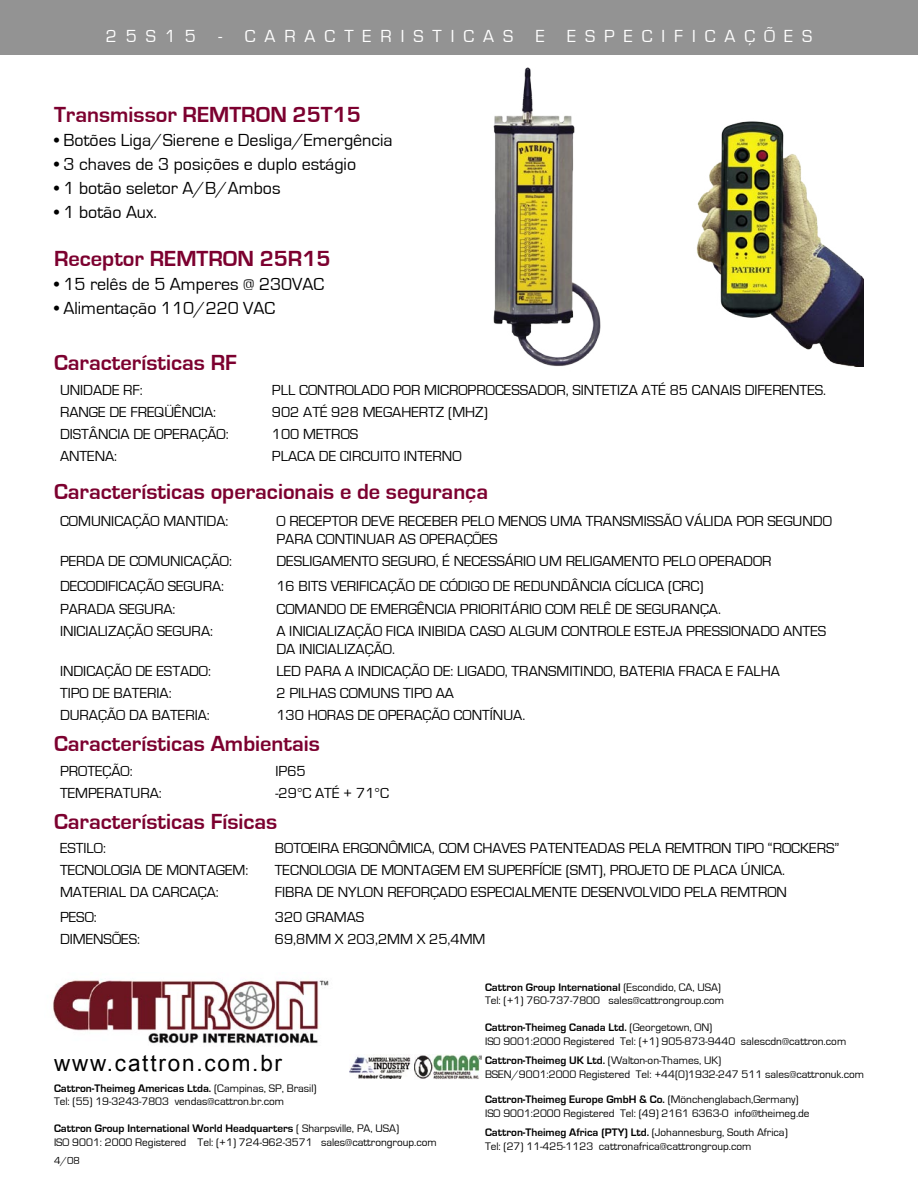
<style>
.page{position:relative;width:918px;height:1188px;background:#fff}
.page>*{position:absolute;margin:0;border:0;box-sizing:border-box;transform-origin:0 0}
.t1{font:700 22.5px "Eurostile";color:#7c002f}
.t2{font:22.5px "Arial";letter-spacing:.08em;color:#000}
.t3{font:18px "Eurostile";color:#000}
.t4{font:18px "Eurostile";letter-spacing:.5em;color:#fff}
.t5{font:15px/18px "Eurostile";color:#000}
.t6{font:11.25px "Eurostile";color:#000}
.t7{font:700 11.25px "Eurostile";color:#000}
.t8{font:10.5px "Eurostile";color:#000}
.s1{font-weight:400}
</style>
<div class="page">
<div style="left:0;top:0;width:918px;height:55px;background:#939393"></div>
<img style="left:53px;top:979px;width:276px;height:65px">
<img style="left:349px;top:1054px;width:132px;height:26px">
<img style="left:696px;top:121px;width:168px;height:246px">
<img style="left:493px;top:68px;width:108px;height:298px">
<p class="t4" style="left:106px;top:27px;width:92px">25S15</p>
<p class="t4" style="left:219px;top:27px;width:328px">- CARACTERISTICAS E</p>
<p class="t4" style="left:567px;top:27px;width:247px">ESPECIFICAÇÕES</p>
<p class="t1" style="left:54px;top:102px;width:308px">Transmissor REMTRON 25T15</p>
<p class="t3" style="left:54px;top:130px;width:340px">• Botões Liga/Sierene e Desliga/Emergência</p>
<p class="t3" style="left:54px;top:154px;width:304px">• 3 chaves de 3 posições e duplo estágio</p>
<p class="t3" style="left:54px;top:178px;width:228px">• 1 botão seletor A/B/Ambos</p>
<p class="t3" style="left:54px;top:202px;width:104px">• 1 botão Aux.</p>
<p class="t1" style="left:54px;top:246px;width:278px">Receptor REMTRON 25R15</p>
<p class="t3" style="left:54px;top:274px;width:272px">• 15 relês de 5 Amperes @ 230VAC</p>
<p class="t3" style="left:54px;top:298px;width:223px">• Alimentação 110/220 VAC</p>
<p class="t1" style="left:54px;top:351px;width:184px">Características RF</p>
<p class="t5" style="left:60px;top:382px;width:84px">UNIDADE RF:</p>
<p class="t5" style="left:272px;top:382px;width:556px">PLL CONTROLADO POR MICROPROCESSADOR, SINTETIZA ATÉ 85 CANAIS DIFERENTES.</p>
<p class="t5" style="left:60px;top:404px;width:158px">RANGE DE FREQÜÊNCIA:</p>
<p class="t5" style="left:272px;top:404px;width:218px">902 ATÉ 928 MEGAHERTZ (MHZ)</p>
<p class="t5" style="left:60px;top:426px;width:170px">DISTÂNCIA DE OPERAÇÃO:</p>
<p class="t5" style="left:272px;top:426px;width:88px">100 METROS</p>
<p class="t5" style="left:60px;top:448px;width:59px">ANTENA:</p>
<p class="t5" style="left:272px;top:448px;width:191px">PLACA DE CIRCUITO INTERNO</p>
<p class="t1" style="left:54px;top:480px;width:436px">Características operacionais e de segurança</p>
<p class="t5" style="left:60px;top:512px;width:170px">COMUNICAÇÃO MANTIDA:</p>
<p class="t5" style="left:276px;top:512px;width:557px">O RECEPTOR DEVE RECEBER PELO MENOS UMA TRANSMISSÃO VÁLIDA POR SEGUNDO<br>PARA CONTINUAR AS OPERAÇÕES</p>
<p class="t5" style="left:60px;top:552px;width:173px">PERDA DE COMUNICAÇÃO:</p>
<p class="t5" style="left:276px;top:552px;width:497px">DESLIGAMENTO SEGURO, É NECESSÁRIO UM RELIGAMENTO PELO OPERADOR</p>
<p class="t5" style="left:60px;top:577px;width:166px">DECODIFICAÇÃO SEGURA:</p>
<p class="t5" style="left:276px;top:577px;width:429px">16 BITS VERIFICAÇÃO DE CÓDIGO DE REDUNDÂNCIA CÍCLICA (CRC)</p>
<p class="t5" style="left:60px;top:601px;width:117px">PARADA SEGURA:</p>
<p class="t5" style="left:276px;top:601px;width:446px">COMANDO DE EMERGÊNCIA PRIORITÁRIO COM RELÊ DE SEGURANÇA.</p>
<p class="t5" style="left:60px;top:623px;width:155px">INICIALIZAÇÃO SEGURA:</p>
<p class="t5" style="left:276px;top:623px;width:551px">A INICIALIZAÇÃO FICA INIBIDA CASO ALGUM CONTROLE ESTEJA PRESSIONADO ANTES<br>DA INICIALIZAÇÃO.</p>
<p class="t5" style="left:60px;top:663px;width:153px">INDICAÇÃO DE ESTADO:</p>
<p class="t5" style="left:276px;top:663px;width:505px">LED PARA A INDICAÇÃO DE: LIGADO, TRANSMITINDO, BATERIA FRACA E FALHA</p>
<p class="t5" style="left:60px;top:685px;width:113px">TIPO DE BATERIA:</p>
<p class="t5" style="left:276px;top:685px;width:179px">2 PILHAS COMUNS TIPO AA</p>
<p class="t5" style="left:60px;top:707px;width:151px">DURAÇÃO DA BATERIA:</p>
<p class="t5" style="left:276px;top:707px;width:250px">130 HORAS DE OPERAÇÃO CONTÍNUA.</p>
<p class="t1" style="left:54px;top:732px;width:268px">Características Ambientais</p>
<p class="t5" style="left:60px;top:763px;width:74px">PROTEÇÃO:</p>
<p class="t5" style="left:275px;top:763px;width:32px">IP65</p>
<p class="t5" style="left:60px;top:785px;width:103px">TEMPERATURA:</p>
<p class="t5" style="left:275px;top:785px;width:115px">-29°C ATÉ + 71°C</p>
<p class="t1" style="left:54px;top:810px;width:225px">Características Físicas</p>
<p class="t5" style="left:60px;top:839px;width:48px">ESTILO:</p>
<p class="t5" style="left:275px;top:839px;width:566px">BOTOEIRA ERGONÔMICA, COM CHAVES PATENTEADAS PELA REMTRON TIPO “ROCKERS”</p>
<p class="t5" style="left:60px;top:861px;width:190px">TECNOLOGIA DE MONTAGEM:</p>
<p class="t5" style="left:275px;top:861px;width:512px">TECNOLOGIA DE MONTAGEM EM SUPERFÍCIE (SMT), PROJETO DE PLACA ÚNICA.</p>
<p class="t5" style="left:60px;top:883px;width:160px">MATERIAL DA CARCAÇA:</p>
<p class="t5" style="left:275px;top:883px;width:514px">FIBRA DE NYLON REFORÇADO ESPECIALMENTE DESENVOLVIDO PELA REMTRON</p>
<p class="t5" style="left:60px;top:908px;width:38px">PESO:</p>
<p class="t5" style="left:275px;top:908px;width:91px">320 GRAMAS</p>
<p class="t5" style="left:60px;top:930px;width:82px">DIMENSÕES:</p>
<p class="t5" style="left:275px;top:930px;width:212px">69,8MM X 203,2MM X 25,4MM</p>
<p class="t2" style="left:54px;top:1049px;width:230px">www.cattron.com.br</p>
<p class="t7" style="left:54px;top:1082px;width:264px">Cattron-Theimeg Americas Ltda. <span class="s1">(Campinas, SP, Brasil)</span></p>
<p class="t6" style="left:54px;top:1095px;width:232px">Tel: (55) 19-3243-7803 vendas@cattron.br.com</p>
<p class="t7" style="left:54px;top:1122px;width:347px">Cattron Group International World Headquarters <span class="s1">( Sharpsville, PA, USA)</span></p>
<p class="t6" style="left:54px;top:1136px;width:384px">ISO 9001: 2000 Registered Tel: (+1) 724-962-3571 sales@cattrongroup.com</p>
<p class="t8" style="left:54px;top:1155px;width:28px">4/08</p>
<p class="t7" style="left:485px;top:981px;width:237px">Cattron Group International <span class="s1">(Escondido, CA, USA)</span></p>
<p class="t6" style="left:485px;top:995px;width:241px">Tel: (+1) 760-737-7800 sales@cattrongroup.com</p>
<p class="t7" style="left:485px;top:1021px;width:229px">Cattron-Theimeg Canada Ltd. <span class="s1">(Georgetown, ON)</span></p>
<p class="t6" style="left:485px;top:1035px;width:363px">ISO 9001:2000 Registered Tel: (+1) 905-873-9440 salescdn@cattron.com</p>
<p class="t7" style="left:485px;top:1054px;width:238px">Cattron-Theimeg UK Ltd. <span class="s1">(Walton-on-Thames, UK)</span></p>
<p class="t6" style="left:485px;top:1068px;width:381px">BSEN/9001:2000 Registered Tel: +44(0)1932-247 511 sales@cattronuk.com</p>
<p class="t7" style="left:485px;top:1093px;width:315px">Cattron-Theimeg Europe GmbH &amp; Co. <span class="s1">(Mönchenglabach,Germany)</span></p>
<p class="t6" style="left:485px;top:1107px;width:326px">ISO 9001:2000 Registered Tel: (49) 2161 6363-0 info@theimeg.de</p>
<p class="t7" style="left:485px;top:1126px;width:304px">Cattron-Theimeg Africa (PTY) Ltd. <span class="s1">(Johannesburg, South Africa)</span></p>
<p class="t6" style="left:485px;top:1140px;width:268px">Tel: (27) 11-425-1123 cattronafrica@cattrongroup.com</p>
</div>
